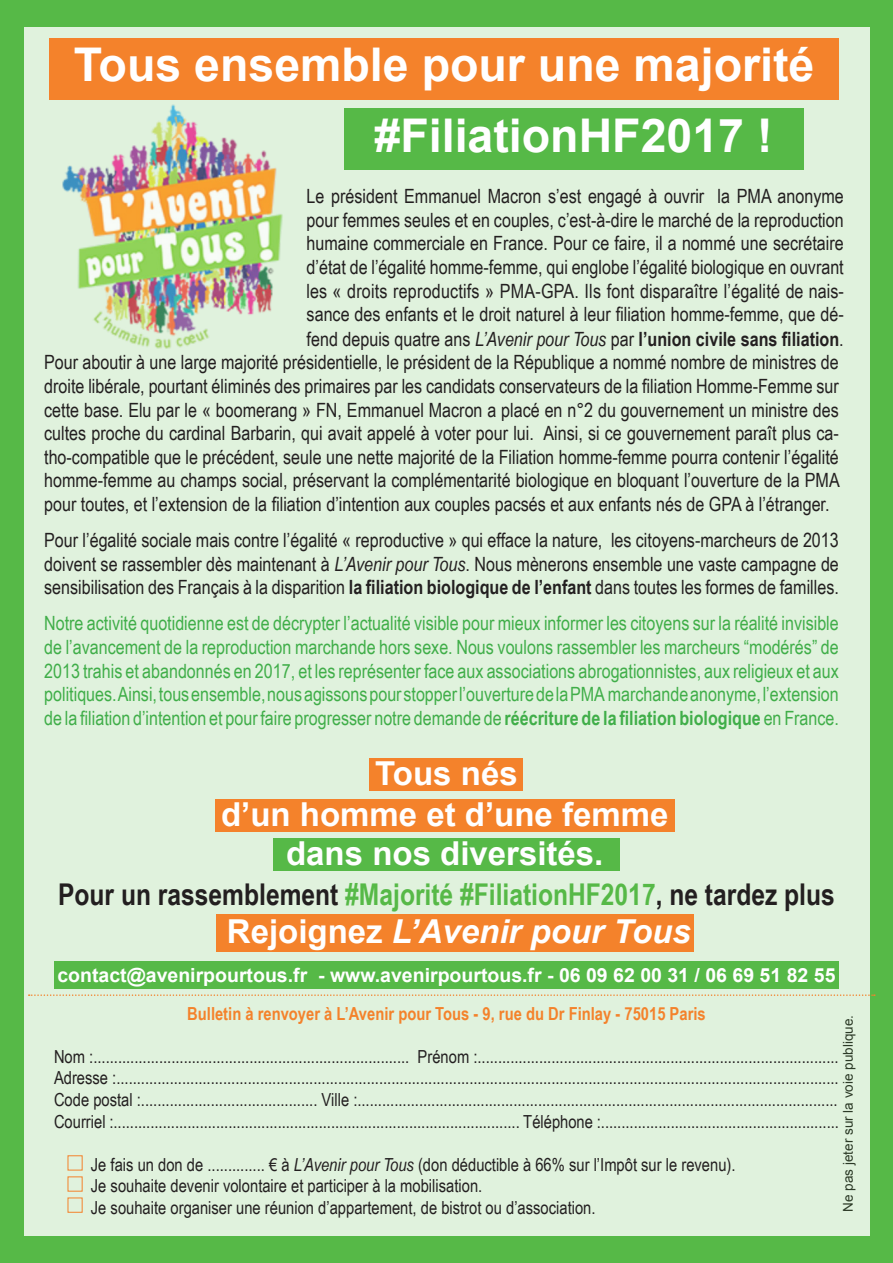
<style>
.page{position:relative;width:893px;height:1263px;background:#56b947}
.page>*{position:absolute;margin:0;border:0;box-sizing:border-box;transform-origin:0 0}
.t1{font:700 46.5px "Arial";color:#fff}
.t2{font:700 33px "Arial";color:#fff}
.t3{font:italic 700 33px "Arial";color:#fff}
.t4{font:700 30px "Arial Narrow";color:#231f20}
.t5{font:19.65px/23.5px "Arial Narrow";color:#231f20;text-align:justify}
.t6{font:19.65px/23.5px "Arial Narrow";color:#40ae49;text-align:justify}
.t7{font:700 19.5px "Arial";color:#fff}
.t8{font:18px "Arial Narrow";color:#231f20}
.t9{font:700 18px "Arial Narrow";color:#f4822b}
.t10{font:13.5px "Arial";color:#231f20}
.s1{font-style:italic}
.s2{font-weight:700}
.s3{color:#56b947}
.s4{font-style:normal}
</style>
<div class="page">
<div style="left:24px;top:27px;width:845px;height:1209px;background:#e0f2dd"></div>
<div style="left:370px;top:758px;width:153px;height:33px;background:#f4822b"></div>
<div style="left:215px;top:799px;width:459px;height:33px;background:#f4822b"></div>
<div style="left:273px;top:838px;width:347px;height:33px;background:#56b947"></div>
<div style="left:68px;top:1155px;width:15px;height:15px;border:1px solid #f4822b"></div>
<div style="left:217px;top:914px;width:477px;height:37px;background:#f4822b"></div>
<svg style="left:29px;top:915px;width:846px;height:81px"></svg>
<img style="left:62px;top:104px;width:221px;height:245px">
<div style="left:49px;top:38px;width:790px;height:62px;background:#f4822b"></div>
<div style="left:344px;top:108px;width:459px;height:61px;background:#56b947"></div>
<p class="t1" style="left:74px;top:34px;width:742px">Tous ensemble pour une majorité</p>
<p class="t1" style="left:375px;top:105px;width:399px">#FiliationHF2017 !</p>
<p class="t5" style="left:307px;top:184px;width:539px">Le président Emmanuel Macron s’est engagé à ouvrir la PMA anonyme pour femmes seules et en couples, c’est-à-dire le marché de la reproduction humaine commerciale en France. Pour ce faire, il a nommé une secrétaire d’état de l’égalité homme-femme, qui englobe l’égalité biologique en ouvrant les « droits reproductifs » PMA-GPA. Ils font disparaître l’égalité de nais&shy;sance des enfants et le droit naturel à leur filiation homme-femme, que dé&shy;fend depuis quatre ans <span class="s1">L’Avenir pour Tous</span> par <span class="s2">l’union civile sans filiation</span>.</p>
<p class="t5" style="left:44px;top:350px;width:797px">Pour aboutir à une large majorité présidentielle, le président de la République a nommé nombre de ministres de droite libérale, pourtant éliminés des primaires par les candidats conservateurs de la filiation Homme-Femme sur cette base. Elu par le « boomerang » FN, Emmanuel Macron a placé en n°2 du gouvernement un ministre des cultes proche du cardinal Barbarin, qui avait appelé à voter pour lui. Ainsi, si ce gouvernement paraît plus ca&shy;tho-compatible que le précédent, seule une nette majorité de la Filiation homme-femme pourra contenir l’égalité homme-femme au champs social, préservant la complémentarité biologique en bloquant l’ouverture de la PMA pour toutes, et l’extension de la filiation d’intention aux couples pacsés et aux enfants nés de GPA à l’étranger.</p>
<p class="t5" style="left:44px;top:528px;width:796px">Pour l’égalité sociale mais contre l’égalité « reproductive » qui efface la nature, les citoyens-marcheurs de 2013 doivent se rassembler dès maintenant à <span class="s1">L’Avenir pour Tous</span>. Nous mènerons ensemble une vaste campagne de sensibilisation des Français à la disparition <span class="s2">la filiation biologique de l’enfant</span> dans toutes les formes de familles.</p>
<p class="t6" style="left:44px;top:611px;width:796px">Notre activité quotidienne est de décrypter l’actualité visible pour mieux informer les citoyens sur la réalité invisible de l’avancement de la reproduction marchande hors sexe. Nous voulons rassembler les marcheurs “modérés” de 2013 trahis et abandonnés en 2017, et les représenter face aux associations abrogationnistes, aux religieux et aux politiques. Ainsi, tous ensemble, nous agissons pour stopper l’ouverture de la PMA marchande anonyme, l’extension de la filiation d’intention et pour faire progresser notre demande de <span class="s2">réécriture de la filiation biologique</span> en France.</p>
<p class="t2" style="left:375px;top:752px;width:144px">Tous nés</p>
<p class="t2" style="left:221px;top:793px;width:449px">d’un homme et d’une femme</p>
<p class="t2" style="left:286px;top:832px;width:319px">dans nos diversités.</p>
<p class="t4" style="left:58px;top:872px;width:778px">Pour un rassemblement <span class="s3">#Majorité #FiliationHF2017</span>, ne tardez plus</p>
<p class="t3" style="left:227px;top:909px;width:465px"><span class="s4">Rejoignez</span> L’Avenir pour Tous</p>
<p class="t7" style="left:57px;top:962px;width:779px">contact@avenirpourtous.fr - www.avenirpourtous.fr - 06 09 62 00 31 / 06 69 51 82 55</p>
<p class="t9" style="left:187px;top:999px;width:520px">Bulletin à renvoyer à L’Avenir pour Tous - 9, rue du Dr Finlay - 75015 Paris</p>
<p class="t8" style="left:54px;top:1043px;width:786px">Nom :............................................................................. Prénom :........................................................................................</p>
<p class="t8" style="left:54px;top:1065px;width:786px">Adresse :................................................................................................................................................................................</p>
<p class="t8" style="left:54px;top:1086px;width:785px">Code postal :........................................... Ville :.....................................................................................................................</p>
<p class="t8" style="left:54px;top:1108px;width:786px">Courriel :................................................................................................... Téléphone :..........................................................</p>
<p class="t8" style="left:91px;top:1151px;width:646px">Je fais un don de .............. € à <span class="s1">L’Avenir pour Tous</span> (don déductible à 66% sur l’Impôt sur le revenu).</p>
<p class="t8" style="left:91px;top:1173px;width:393px">Je souhaite devenir volontaire et participer à la mobilisation.</p>
<p class="t8" style="left:91px;top:1194px;width:506px">Je souhaite organiser une réunion d’appartement, de bistrot ou d’association.</p>
<p class="t10" style="left:839px;top:1211px;width:198px;rotate:-90deg">Ne pas jeter sur la voie publique.</p>
</div>
